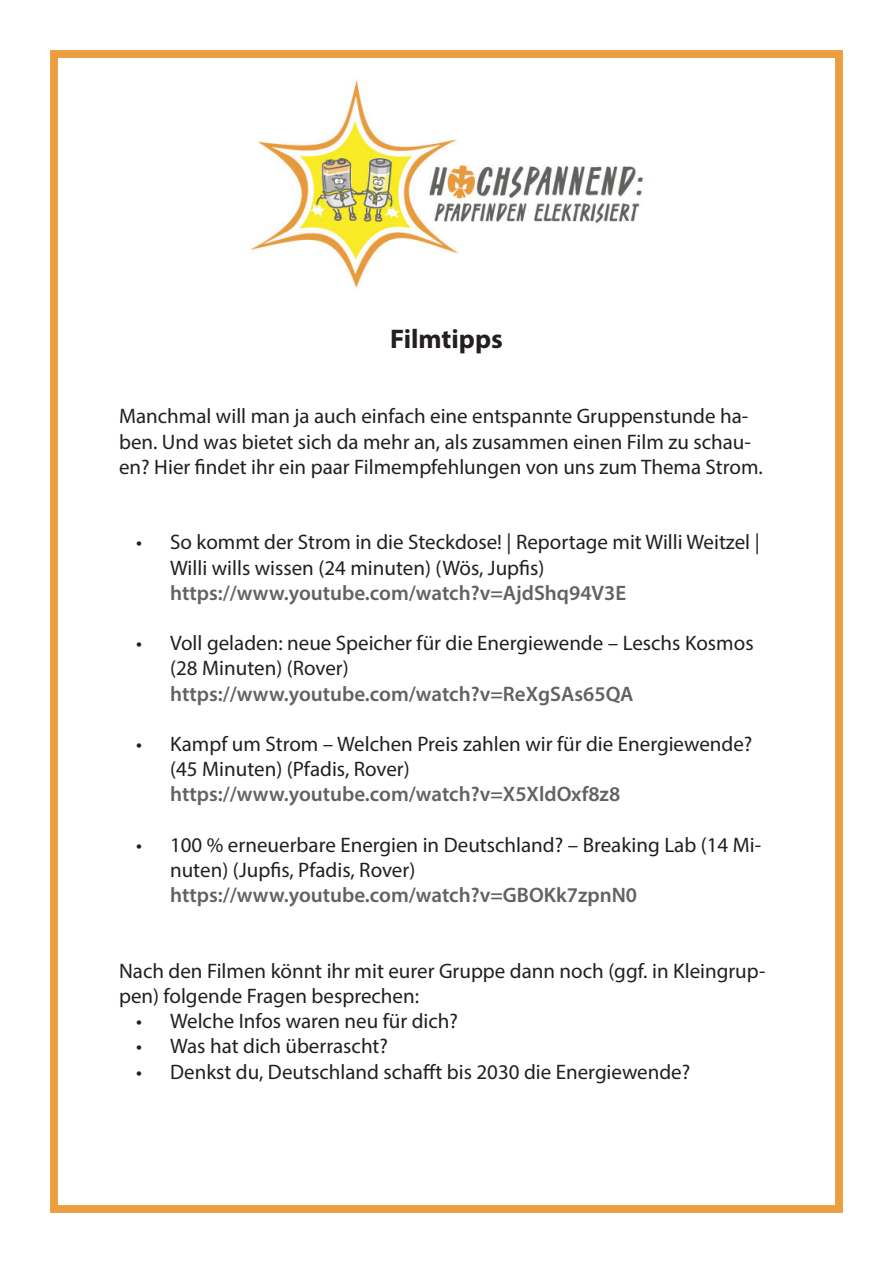
<style>
.page{position:relative;width:893px;height:1263px;background:#fff}
.page>*{position:absolute;margin:0;border:0;box-sizing:border-box;transform-origin:0 0}
.t1{font:700 27px "Myriad Pro";color:#231f20}
.t2{font:21px/25.2px "Myriad Pro";color:#231f20}
.t3{font:600 21px "Myriad Pro";color:#626262}
</style>
<div class="page">
<img style="left:250px;top:80px;width:394px;height:211px">
<div style="left:50px;top:50px;width:793px;height:1163px;border:8px solid #ec9d3e"></div>
<p class="t1" style="left:390px;top:321px;width:114px">Filmtipps</p>
<p class="t2" style="left:119px;top:403px;width:645px">Manchmal will man ja auch einfach eine entspannte Gruppenstunde ha&shy;ben. Und was bietet sich da mehr an, als zusammen einen Film zu schau&shy;en? Hier findet ihr ein paar Filmempfehlungen von uns zum Thema Strom.</p>
<p class="t2" style="left:170px;top:529px;width:591px;text-indent:-34px">• So kommt der Strom in die Steckdose! | Reportage mit Willi Weitzel |<br>Willi wills wissen (24 minuten) (Wös, Jupfis)</p>
<p class="t3" style="left:170px;top:579px;width:458px">https://www.youtube.com/watch?v=AjdShq94V3E</p>
<p class="t2" style="left:170px;top:630px;width:585px;text-indent:-34px">• Voll geladen: neue Speicher für die Energiewende – Leschs Kosmos (28 Minuten) (Rover)</p>
<p class="t3" style="left:170px;top:680px;width:465px">https://www.youtube.com/watch?v=ReXgSAs65QA</p>
<p class="t2" style="left:170px;top:731px;width:584px;text-indent:-34px">• Kampf um Strom – Welchen Preis zahlen wir für die Energiewende? (45 Minuten) (Pfadis, Rover)</p>
<p class="t3" style="left:170px;top:781px;width:452px">https://www.youtube.com/watch?v=X5XldOxf8z8</p>
<p class="t2" style="left:170px;top:832px;width:593px;text-indent:-34px">• 100 % erneuerbare Energien in Deutschland? – Breaking Lab (14 Mi&shy;nuten) (Jupfis, Pfadis, Rover)</p>
<p class="t3" style="left:170px;top:882px;width:469px">https://www.youtube.com/watch?v=GBOKk7zpnN0</p>
<p class="t2" style="left:119px;top:958px;width:648px">Nach den Filmen könnt ihr mit eurer Gruppe dann noch (ggf. in Kleingrup&shy;pen) folgende Fragen besprechen:</p>
<p class="t2" style="left:136px;top:1008px;width:323px">• Welche Infos waren neu für dich?</p>
<p class="t2" style="left:136px;top:1033px;width:253px">• Was hat dich überrascht?</p>
<p class="t2" style="left:136px;top:1058px;width:556px">• Denkst du, Deutschland schafft bis 2030 die Energiewende?</p>
</div>
